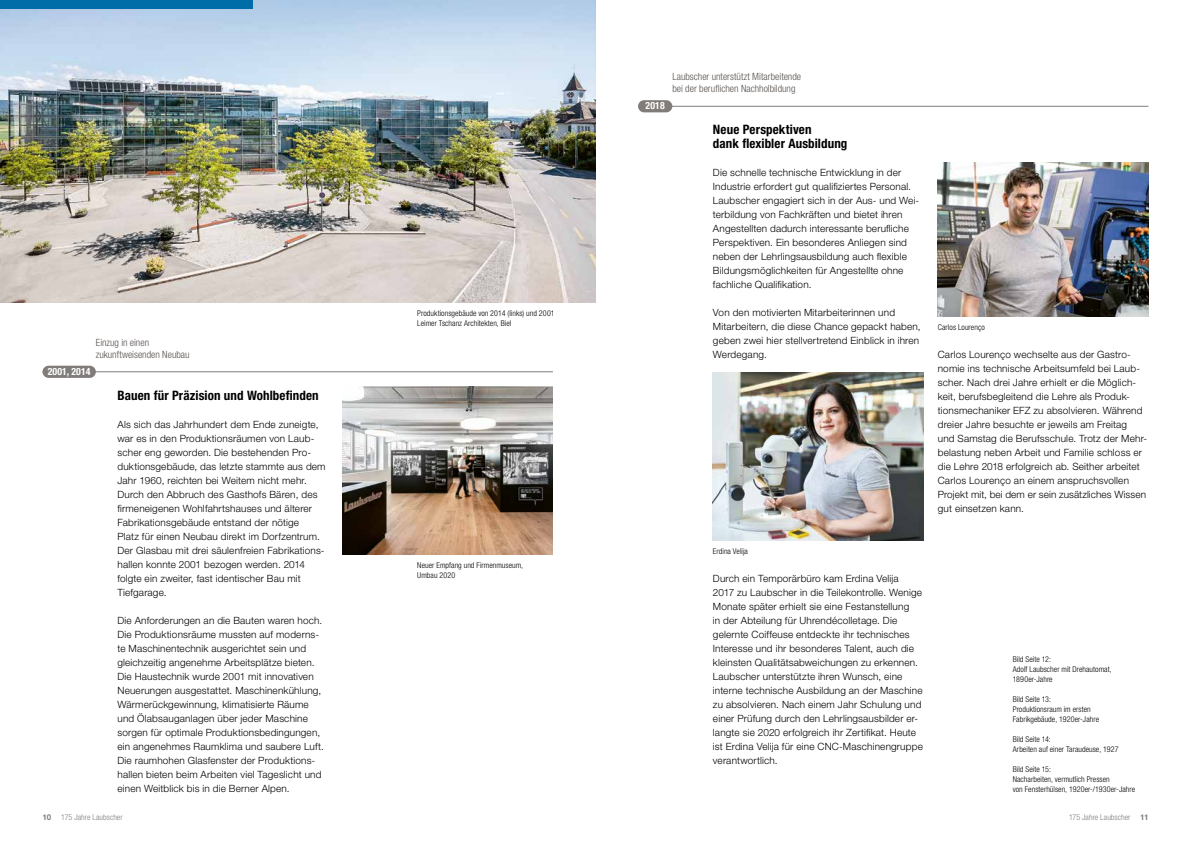
<style>
.page{position:relative;width:1191px;height:842px;background:#fff}
.page>*{position:absolute;margin:0;border:0;box-sizing:border-box;transform-origin:0 0}
.t1{font:700 condensed 13px/14px "Helvetica Neue LT Std";letter-spacing:.01em;color:#000}
.t2{font:300 10px/14px "Helvetica Neue LT Std";letter-spacing:.015em;color:#000}
.t3{font:300 condensed 10px/12px "Helvetica Neue LT Std";color:#57514d}
.t4{font:700 condensed 10px "Helvetica Neue LT Std";letter-spacing:.01em;color:#fff}
.t5{font:300 condensed 8px/10px "Helvetica Neue LT Std";letter-spacing:.01em;color:#000}
.t6{font:300 condensed 8px "Helvetica Neue LT Std";letter-spacing:.005em;color:#807c7a}
.s1{font-weight:700;font-stretch:normal}
</style>
<div class="page">
<hr style="left:43px;top:372px;width:510px;height:1px;background:#807c7a">
<div style="left:43px;top:366px;width:53px;height:12px;background:#807c7a;border-radius:6px"></div>
<img style="left:0;top:0;width:595px;height:302px">
<img style="left:342px;top:386px;width:211px;height:168px">
<hr style="left:638px;top:106px;width:510px;height:1px;background:#807c7a">
<div style="left:638px;top:100px;width:34px;height:12px;background:#807c7a;border-radius:6px"></div>
<img style="left:937px;top:162px;width:211px;height:154px">
<img style="left:713px;top:372px;width:210px;height:168px">
<div style="left:0;top:0;width:252px;height:9px;background:#006da8"></div>
<p class="t3" style="left:96px;top:336px;width:95px">Einzug in einen zukunftweisenden Neubau</p>
<p class="t4" style="left:48px;top:366px;width:44px">2001, 2014</p>
<h1 class="t1" style="left:117px;top:388px;width:203px">Bauen für Präzision und Wohlbefinden</h1>
<p class="t2" style="left:117px;top:417px;width:210px">Als sich das Jahrhundert dem Ende zuneigte, war es in den Produktionsräumen von Laub&shy;scher eng geworden. Die bestehenden Pro&shy;duktionsgebäude, das letzte stammte aus dem Jahr 1960, reichten bei Weitem nicht mehr.<br>Durch den Abbruch des Gasthofs Bären, des firmeneigenen Wohlfahrtshauses und älterer Fabrikationsgebäude entstand der nötige<br>Platz für einen Neubau direkt im Dorfzentrum.<br>Der Glasbau mit drei säulenfreien Fabrikations&shy;hallen konnte 2001 bezogen werden. 2014 folgte ein zweiter, fast identischer Bau mit Tiefgarage.</p>
<p class="t2" style="left:117px;top:613px;width:208px">Die Anforderungen an die Bauten waren hoch.<br>Die Produktionsräume mussten auf moderns&shy;te Maschinentechnik ausgerichtet sein und gleichzeitig angenehme Arbeitsplätze bieten.<br>Die Haustechnik wurde 2001 mit innovativen Neuerungen ausgestattet. Maschinenkühlung, Wärmerückgewinnung, klimatisierte Räume und Ölabsauganlagen über jeder Maschine sorgen für optimale Produktionsbedingungen, ein angenehmes Raumklima und saubere Luft.<br>Die raumhohen Glasfenster der Produktions&shy;hallen bieten beim Arbeiten viel Tageslicht und einen Weitblick bis in die Berner Alpen.</p>
<p class="t5" style="left:417px;top:308px;width:139px">Produktionsgebäude von 2014 (links) und 2001<br>Leimer Tschanz Architekten, Biel</p>
<p class="t5" style="left:417px;top:560px;width:107px">Neuer Empfang und Firmenmuseum,<br>Umbau 2020</p>
<p class="t4" style="left:645px;top:100px;width:21px">2018</p>
<p class="t3" style="left:672px;top:71px;width:130px">Laubscher unterstützt Mitarbeitende bei der beruflichen Nachholbildung</p>
<h1 class="t1" style="left:713px;top:122px;width:136px">Neue Perspektiven<br>dank flexibler Ausbildung</h1>
<p class="t2" style="left:713px;top:165px;width:208px">Die schnelle technische Entwicklung in der Industrie erfordert gut qualifiziertes Personal.<br>Laubscher engagiert sich in der Aus- und Wei&shy;terbildung von Fachkräften und bietet ihren Angestellten dadurch interessante berufliche Perspektiven. Ein besonderes Anliegen sind neben der Lehrlingsausbildung auch flexible Bildungsmöglichkeiten für Angestellte ohne fachliche Qualifikation.</p>
<p class="t2" style="left:713px;top:305px;width:209px">Von den motivierten Mitarbeiterinnen und Mitarbeitern, die diese Chance gepackt haben, geben zwei hier stellvertretend Einblick in ihren Werdegang.</p>
<p class="t5" style="left:713px;top:546px;width:36px">Erdina Velija</p>
<p class="t2" style="left:713px;top:571px;width:211px">Durch ein Temporärbüro kam Erdina Velija<br>2017 zu Laubscher in die Teilekontrolle. Wenige Monate später erhielt sie eine Festanstellung<br>in der Abteilung für Uhrendécolletage. Die gelernte Coiffeuse entdeckte ihr technisches Interesse und ihr besonderes Talent, auch die kleinsten Qualitätsabweichungen zu erkennen.<br>Laubscher unterstützte ihren Wunsch, eine interne technische Ausbildung an der Maschine zu absolvieren. Nach einem Jahr Schulung und einer Prüfung durch den Lehrlingsausbilder er&shy;langte sie 2020 erfolgreich ihr Zertifikat. Heute ist Erdina Velija für eine CNC-Maschinengruppe verantwortlich.</p>
<p class="t5" style="left:937px;top:322px;width:48px">Carlos Lourenço</p>
<p class="t2" style="left:937px;top:347px;width:211px">Carlos Lourenço wechselte aus der Gastro&shy;nomie ins technische Arbeitsumfeld bei Laub&shy;scher. Nach drei Jahre erhielt er die Möglich&shy;keit, berufsbegleitend die Lehre als Produk&shy;tionsmechaniker EFZ zu absolvieren. Während dreier Jahre besuchte er jeweils am Freitag<br>und Samstag die Berufsschule. Trotz der Mehr&shy;belastung neben Arbeit und Familie schloss er die Lehre 2018 erfolgreich ab. Seither arbeitet Carlos Lourenço an einem anspruchsvollen Projekt mit, bei dem er sein zusätzliches Wissen gut einsetzen kann.</p>
<p class="t5" style="left:1012px;top:654px;width:100px">Bild Seite 12:<br>Adolf Laubscher mit Drehautomat,<br>1890er-Jahre</p>
<p class="t5" style="left:1012px;top:694px;width:88px">Bild Seite 13:<br>Produktionsraum im ersten<br>Fabrikgebäude, 1920er-Jahre</p>
<p class="t5" style="left:1012px;top:734px;width:107px">Bild Seite 14:<br>Arbeiten auf einer Taraudeuse, 1927</p>
<p class="t5" style="left:1012px;top:764px;width:124px">Bild Seite 15:<br>Nacharbeiten, vermutlich Pressen<br>von Fensterhülsen, 1920er-/1930er-Jahre</p>
<p class="t6" style="left:43px;top:813px;width:82px"><span class="s1">10</span> 175 Jahre Laubscher</p>
<p class="t6" style="left:1069px;top:813px;width:81px">175 Jahre Laubscher <span class="s1">11</span></p>
</div>
